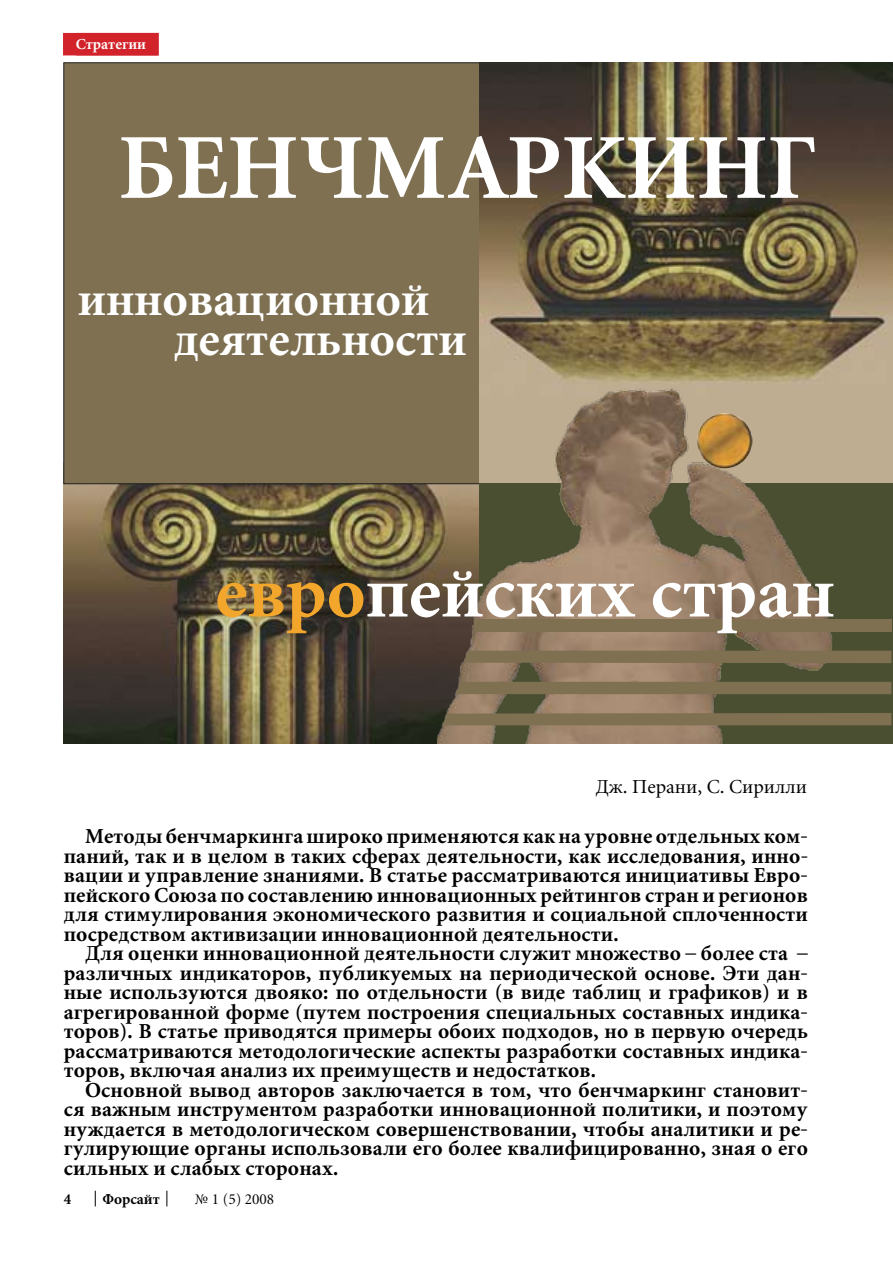
<style>
.page{position:relative;width:893px;height:1263px;background:#fff}
.page>*{position:absolute;margin:0;border:0;box-sizing:border-box;transform-origin:0 0}
.t1{font:700 91.5px "Miniature";color:#fff}
.t2{font:700 73.2px "Miniature";color:#fff}
.t3{font:700 47.85px/40.5px "Miniature";color:#fff}
.t4{font:700 21px/19.5px "Miniature";letter-spacing:.01em;color:#000;text-align:justify}
.t5{font:19.5px "Miniature";color:#000}
.t6{font:700 15px "Miniature";color:#fff}
.t7{font:15px "Miniature";color:#000}
.t8{font:700 15px "Miniature";color:#000}
.s1{color:#f2a62c}
</style>
<div class="page">
<img style="left:64px;top:484px;width:374px;height:260px">
<div style="left:64px;top:63px;width:436px;height:421px;background:#7e7051;border:1px solid #1f211f"></div>
<div style="left:480px;top:390px;width:413px;height:353px;background:#bead91"></div>
<img style="left:480px;top:63px;width:413px;height:327px">
<div style="left:479px;top:483px;width:414px;height:261px;background:#4a4f31"></div>
<img style="left:438px;top:375px;width:408px;height:369px">
<div style="left:474px;top:619px;width:417px;height:13px;background:#7e7051"></div>
<div style="left:463px;top:651px;width:428px;height:12px;background:#7e7051"></div>
<div style="left:456px;top:682px;width:435px;height:12px;background:#7e7051"></div>
<div style="left:442px;top:713px;width:449px;height:12px;background:#7e7051"></div>
<img style="left:697px;top:413px;width:55px;height:55px;border-radius:28px">
<svg style="left:95px;top:1191px;width:1px;height:15px"></svg>
<svg style="left:166px;top:1191px;width:1px;height:15px"></svg>
<div style="left:63px;top:33px;width:96px;height:22px;background:#d2232a"></div>
<p class="t6" style="left:89px;top:37px;width:59px">Рубрика</p>
<p class="t6" style="left:76px;top:37px;width:72px">Стратегии</p>
<h1 class="t1" style="left:119px;top:123px;width:311px">Бенчмаркинг</h1>
<h3 class="t3" style="left:174px;top:281px;width:294px;text-indent:-96px">инновационной деятельности</h3>
<h2 class="t2" style="left:215px;top:556px;width:621px"><span class="s1">евро</span>пейских стран</h2>
<p class="t5" style="left:596px;top:777px;width:213px">Дж. Перани, C. Сирилли</p>
<p class="t4" style="left:64px;top:827px;width:746px;text-indent:21px">Методы бенчмаркинга широко применяются как на уровне отдельных ком&shy;паний, так и в целом в таких сферах деятельности, как исследования, инно&shy;вации и управление знаниями. В статье рассматриваются инициативы Евро&shy;пейского Союза по составлению инновационных рейтингов стран и регионов для стимулирования экономического развития и социальной сплоченности посредством активизации инновационной деятельности.</p>
<p class="t4" style="left:64px;top:945px;width:746px;text-indent:21px">Для оценки инновационной деятельности служит множество – более ста – различных индикаторов, публикуемых на периодической основе. Эти дан&shy;ные используются двояко: по отдельности (в виде таблиц и графиков) и в агрегированной форме (путем построения специальных составных индика&shy;торов). В статье приводятся примеры обоих подходов, но в первую очередь рассматриваются методологические аспекты разработки составных индика&shy;торов, включая анализ их преимуществ и недостатков.</p>
<p class="t4" style="left:64px;top:1081px;width:746px;text-indent:21px">Основной вывод авторов заключается в том, что бенчмаркинг становит&shy;ся важным инструментом разработки инновационной политики, и поэтому нуждается в методологическом совершенствовании, чтобы аналитики и ре&shy;гулирующие органы использовали его более квалифицированно, зная о его сильных и слабых сторонах.</p>
<p class="t8" style="left:64px;top:1192px;width:9px">4</p>
<p class="t8" style="left:102px;top:1192px;width:59px">Форсайт</p>
<p class="t7" style="left:195px;top:1192px;width:81px">№ 1 (5) 2008</p>
</div>
